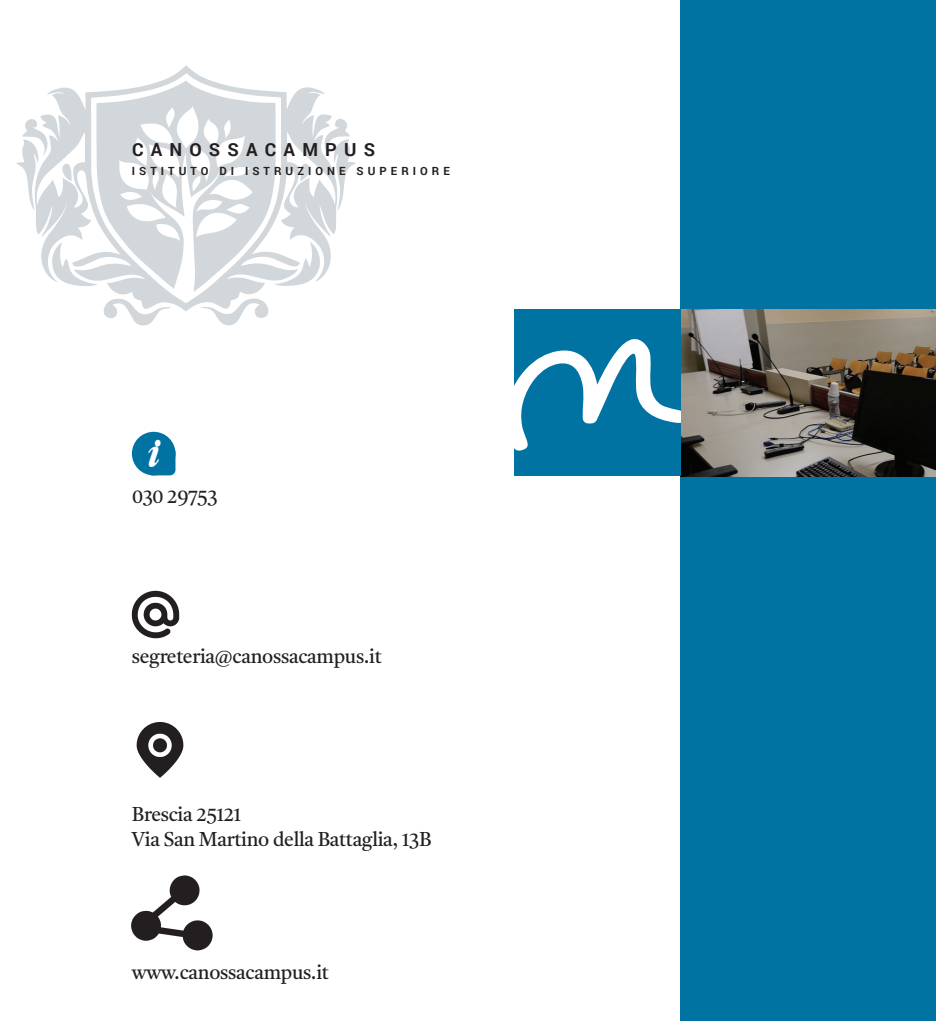
<style>
.page{position:relative;width:936px;height:1021px;background:#fff}
.page>*{position:absolute;margin:0;border:0;box-sizing:border-box;transform-origin:0 0}
.t1{font:italic 700 43.5px "Apple Garamond";color:#fff}
.t2{font:19.5px "Castoro";letter-spacing:-.015em;color:#231f20}
.t3{font:700 18px "Roboto";letter-spacing:.4em;color:#231f20}
.t4{font:700 11.25px "Roboto";letter-spacing:.36em;color:#231f20}
</style>
<div class="page">
<div style="left:680px;top:0;width:255px;height:1020px;background:#0073a3"></div>
<img style="left:680px;top:309px;width:255px;height:167px">
<div style="left:513px;top:309px;width:167px;height:167px;background:#0073a3"></div>
<svg style="left:513px;top:338px;width:167px;height:113px"></svg>
<div style="left:132px;top:432px;width:43px;height:43px;background:#0073a3;border-radius:50%"></div>
<div style="left:147px;top:447px;width:28px;height:28px;background:#0073a3;border-radius:6px"></div>
<img style="left:132px;top:590px;width:48px;height:48px">
<img style="left:136px;top:722px;width:48px;height:56px">
<img style="left:132px;top:875px;width:80px;height:76px">
<img style="left:16px;top:65px;width:339px;height:261px">
<p class="t3" style="left:132px;top:137px;width:245px">CANOSSACAMPUS</p>
<p class="t4" style="left:132px;top:163px;width:319px">ISTITUTO DI ISTRUZIONE SUPERIORE</p>
<p class="t1" style="left:148px;top:426px;width:14px">i</p>
<p class="t2" style="left:132px;top:481px;width:87px">030 29753</p>
<p class="t2" style="left:132px;top:642px;width:251px">segreteria@canossacampus.it</p>
<p class="t2" style="left:132px;top:799px;width:111px">Brescia 25121</p>
<p class="t2" style="left:132px;top:825px;width:301px">Via San Martino della Battaglia, 13B</p>
<p class="t2" style="left:132px;top:957px;width:199px">www.canossacampus.it</p>
</div>
